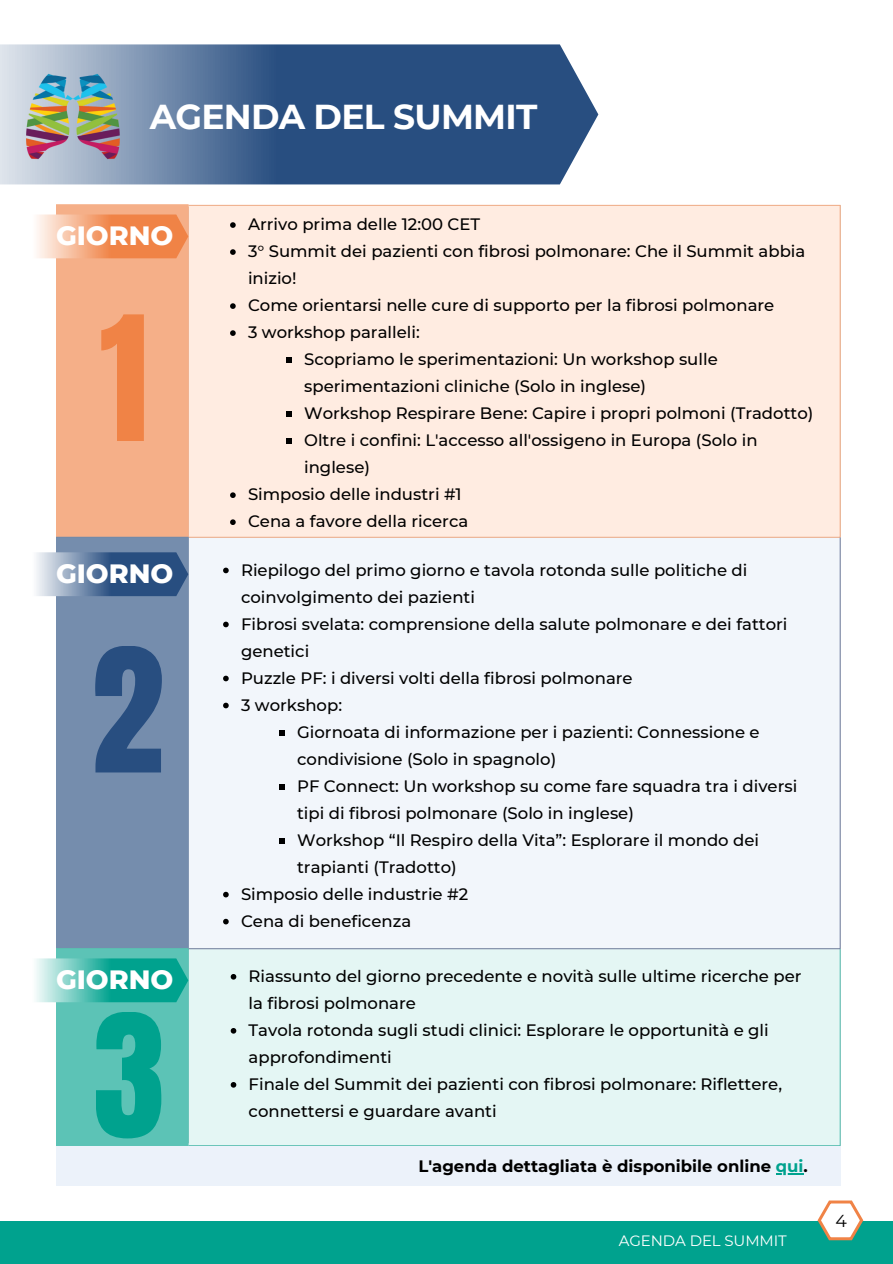
<style>
.page{position:relative;width:893px;height:1264px;background:#fff}
.page>*{position:absolute;margin:0;border:0;box-sizing:border-box;transform-origin:0 0}
.t1{font:700 34.5px "Montserrat";letter-spacing:-.02em;color:#fff}
.t2{font:800 27px "Montserrat";color:#fff}
.t3{font:17.25px "Montserrat";color:#000}
.t4{font:500 16.5px/27px "Montserrat";color:#000}
.t5{font:700 16.5px "Montserrat";color:#000}
.t6{font:15px "Montserrat";letter-spacing:-.005em;color:#fff}
.s1{color:#00a28e}
</style>
<div class="page">
<div style="left:0;top:1220px;width:892px;height:43px;background:#00a28e"></div>
<div style="left:56px;top:205px;width:132px;height:332px;background:#f5af88"></div>
<div style="left:188px;top:205px;width:652px;height:332px;background:#ffece1"></div>
<div style="left:56px;top:537px;width:132px;height:412px;background:#758dad"></div>
<div style="left:188px;top:537px;width:652px;height:412px;background:#ecf2fa"></div>
<div style="left:56px;top:948px;width:132px;height:197px;background:#5cc3b6"></div>
<div style="left:188px;top:948px;width:652px;height:197px;background:#e4f6f4"></div>
<hr style="left:188px;top:206px;width:1px;height:331px;background:#f08346">
<hr style="left:839px;top:206px;width:1px;height:331px;background:#f08346">
<hr style="left:188px;top:205px;width:652px;height:1px;background:#f08346">
<hr style="left:188px;top:537px;width:652px;height:1px;background:#f08346">
<hr style="left:188px;top:537px;width:1px;height:411px;background:#284e80">
<hr style="left:56px;top:537px;width:132px;height:1px;background:#284e80">
<hr style="left:188px;top:949px;width:1px;height:194px;background:#00a28e">
<hr style="left:839px;top:949px;width:1px;height:196px;background:#00a28e">
<hr style="left:56px;top:948px;width:132px;height:1px;background:#00a28e">
<hr style="left:188px;top:1145px;width:652px;height:1px;background:#00a28e">
<hr style="left:839px;top:537px;width:1px;height:411px;background:#2c3e71">
<hr style="left:188px;top:948px;width:652px;height:1px;background:#2c3e71">
<hr style="left:56px;top:204px;width:132px;height:2px;background:#f08346">
<hr style="left:56px;top:1143px;width:132px;height:4px;background:#5cc3b6">
<svg style="left:817px;top:1200px;width:46px;height:40px"></svg>
<svg style="left:101px;top:314px;width:43px;height:127px"></svg>
<svg style="left:95px;top:646px;width:67px;height:126px"></svg>
<svg style="left:96px;top:1012px;width:65px;height:126px"></svg>
<svg style="left:37px;top:214px;width:151px;height:44px;background:#f3a173"></svg>
<svg style="left:36px;top:552px;width:152px;height:44px;background:#5d7a9f"></svg>
<svg style="left:36px;top:958px;width:152px;height:44px;background:#3fb9aa"></svg>
<svg style="left:0;top:44px;width:598px;height:140px;background:#4e6e96"></svg>
<img style="left:27px;top:67px;width:99px;height:99px">
<div style="left:56px;top:1146px;width:784px;height:39px;background:#ecf2fa"></div>
<hr style="left:775px;top:1172px;width:28px;height:2px;background:#00a28e">
<svg style="left:230px;top:222px;width:6px;height:6px"></svg>
<svg style="left:230px;top:249px;width:6px;height:6px"></svg>
<svg style="left:230px;top:303px;width:6px;height:6px"></svg>
<svg style="left:230px;top:330px;width:6px;height:6px"></svg>
<svg style="left:286px;top:357px;width:6px;height:6px"></svg>
<svg style="left:286px;top:411px;width:6px;height:6px"></svg>
<svg style="left:286px;top:438px;width:6px;height:6px"></svg>
<svg style="left:230px;top:492px;width:6px;height:6px"></svg>
<svg style="left:230px;top:519px;width:6px;height:6px"></svg>
<svg style="left:223px;top:567px;width:6px;height:6px"></svg>
<svg style="left:223px;top:621px;width:6px;height:6px"></svg>
<svg style="left:223px;top:675px;width:6px;height:6px"></svg>
<svg style="left:223px;top:702px;width:6px;height:6px"></svg>
<svg style="left:279px;top:730px;width:6px;height:5px"></svg>
<svg style="left:279px;top:784px;width:6px;height:5px"></svg>
<svg style="left:279px;top:838px;width:6px;height:5px"></svg>
<svg style="left:223px;top:891px;width:6px;height:6px"></svg>
<svg style="left:223px;top:918px;width:6px;height:6px"></svg>
<svg style="left:231px;top:974px;width:5px;height:5px"></svg>
<svg style="left:231px;top:1028px;width:5px;height:5px"></svg>
<svg style="left:231px;top:1082px;width:5px;height:5px"></svg>
<h1 class="t1" style="left:150px;top:95px;width:389px">AGENDA DEL SUMMIT</h1>
<h4 class="t2" style="left:56px;top:219px;width:119px">GIORNO</h4>
<p class="t2" style="left:56px;top:556px;width:119px">GIORNO</p>
<h3 class="t2" style="left:56px;top:962px;width:119px">GIORNO</h3>
<p class="t4" style="left:248px;top:211px;width:234px">Arrivo prima delle 12:00 CET</p>
<p class="t4" style="left:248px;top:238px;width:559px">3° Summit dei pazienti con fibrosi polmonare: Che il Summit abbia inizio!</p>
<p class="t4" style="left:248px;top:292px;width:528px">Come orientarsi nelle cure di supporto per la fibrosi polmonare</p>
<p class="t4" style="left:248px;top:319px;width:173px">3 workshop paralleli:</p>
<p class="t4" style="left:304px;top:346px;width:415px">Scopriamo le sperimentazioni: Un workshop sulle sperimentazioni cliniche (Solo in inglese)</p>
<p class="t4" style="left:304px;top:400px;width:510px">Workshop Respirare Bene: Capire i propri polmoni (Tradotto)</p>
<p class="t4" style="left:304px;top:427px;width:455px">Oltre i confini: L'accesso all'ossigeno in Europa (Solo in inglese)</p>
<p class="t4" style="left:248px;top:481px;width:215px">Simposio delle industri #1</p>
<p class="t4" style="left:248px;top:508px;width:222px">Cena a favore della ricerca</p>
<p class="t4" style="left:241px;top:556px;width:508px">Riepilogo del primo giorno e tavola rotonda sulle politiche di coinvolgimento dei pazienti</p>
<p class="t4" style="left:241px;top:610px;width:548px">Fibrosi svelata: comprensione della salute polmonare e dei fattori genetici</p>
<p class="t4" style="left:241px;top:664px;width:393px">Puzzle PF: i diversi volti della fibrosi polmonare</p>
<p class="t4" style="left:241px;top:691px;width:103px">3 workshop:</p>
<p class="t4" style="left:297px;top:718px;width:464px">Giornoata di informazione per i pazienti: Connessione e condivisione (Solo in spagnolo)</p>
<p class="t4" style="left:297px;top:772px;width:501px">PF Connect: Un workshop su come fare squadra tra i diversi tipi di fibrosi polmonare (Solo in inglese)</p>
<p class="t4" style="left:297px;top:826px;width:463px">Workshop “Il Respiro della Vita”: Esplorare il mondo dei trapianti (Tradotto)</p>
<p class="t4" style="left:241px;top:880px;width:229px">Simposio delle industrie #2</p>
<p class="t4" style="left:241px;top:907px;width:172px">Cena di beneficenza</p>
<h2 class="t4" style="left:248px;top:962px;width:554px">Riassunto del giorno precedente e novità sulle ultime ricerche per la fibrosi polmonare</h2>
<h2 class="t4" style="left:248px;top:1016px;width:521px">Tavola rotonda sugli studi clinici: Esplorare le opportunità e gli approfondimenti</h2>
<h2 class="t4" style="left:248px;top:1070px;width:535px">Finale del Summit dei pazienti con fibrosi polmonare: Riflettere, connettersi e guardare avanti</h2>
<p class="t5" style="left:418px;top:1155px;width:391px">L'agenda dettagliata è disponibile online <span class="s1">qui</span>.</p>
<p class="t6" style="left:618px;top:1231px;width:169px">AGENDA DEL SUMMIT</p>
<p class="t3" style="left:835px;top:1209px;width:13px">4</p>
</div>
